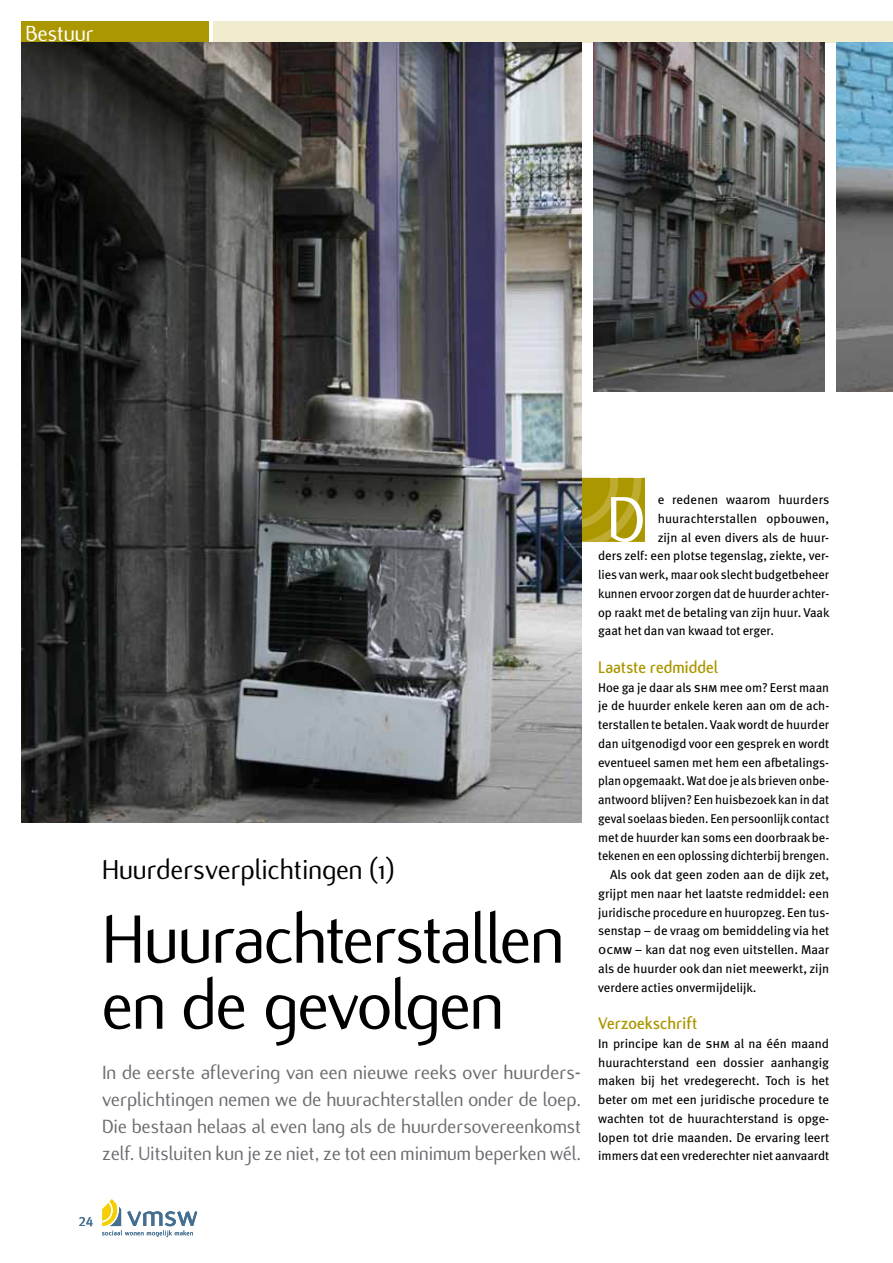
<style>
.page{position:relative;width:893px;height:1263px;background:#fff}
.page>*{position:absolute;margin:0;border:0;box-sizing:border-box;transform-origin:0 0}
.t1{font:75px/66px "Flux";letter-spacing:-.025em;color:#000}
.t2{font:70.5px "Flux";color:#fff}
.t3{font:30px "Flux";color:#000}
.t4{font:24px "Flux";color:#fff}
.t5{font:21px/27px "Flux";color:#6d6b70}
.t6{font:700 18px "Flux";color:#ab9700}
.t7{font:13.5px "Meta Book LF Caps";color:#446f91}
.t8{font:12.75px/18.8px "Meta";color:#000;text-align:justify}
.t9{font:12.75px "Meta";color:#000;scale:.96 1}
.s1{font-family:"Meta Book LF Caps"}
</style>
<div class="page">
<svg style="left:102px;top:1199px;width:95px;height:38px"></svg>
<div style="left:21px;top:21px;width:188px;height:22px;background:#ab9700"></div>
<div style="left:213px;top:21px;width:680px;height:22px;background:#f1ecce"></div>
<svg style="left:581px;top:478px;width:64px;height:64px;background:#ae9b0f"></svg>
<img style="left:21px;top:43px;width:560px;height:780px">
<img style="left:593px;top:43px;width:232px;height:348px">
<img style="left:837px;top:43px;width:56px;height:348px">
<h3 class="t4" style="left:26px;top:20px;width:65px">rubriek</h3>
<h3 class="t4" style="left:26px;top:20px;width:70px">Bestuur</h3>
<h3 class="t3" style="left:102px;top:853px;width:295px">Huurdersverplichtingen (1)</h3>
<h1 class="t1" style="left:102px;top:907px;width:464px">Huurachterstallen en de gevolgen</h1>
<p class="t5" style="left:102px;top:1059px;width:481px">In de eerste aflevering van een nieuwe reeks over huurders&shy;verplichtingen nemen we de huurachterstallen onder de loep.<br>Die bestaan helaas al even lang als de huurdersovereenkomst zelf. Uitsluiten kun je ze niet, ze tot een minimum beperken wél.</p>
<p class="t8" style="left:658px;top:490px;width:173px">e redenen waarom huurders</p>
<p class="t8" style="left:658px;top:509px;width:173px">huurachterstallen opbouwen,</p>
<p class="t8" style="left:658px;top:527px;width:173px">zijn al even divers als de huur-</p>
<p class="t8" style="left:598px;top:546px;width:233px">ders zelf: een plotse tegenslag, ziekte, ver-</p>
<p class="t8" style="left:598px;top:565px;width:233px">lies van werk, maar ook slecht budgetbeheer</p>
<p class="t8" style="left:598px;top:584px;width:233px">kunnen ervoor zorgen dat de huurder achter-</p>
<p class="t8" style="left:598px;top:602px;width:233px">op raakt met de betaling van zijn huur. Vaak</p>
<p class="t8" style="left:598px;top:621px;width:178px">gaat het dan van kwaad tot erger.</p>
<h3 class="t6" style="left:598px;top:657px;width:122px">Laatste redmiddel</h3>
<p class="t8" style="left:598px;top:677px;width:233px">Hoe ga je daar als <span class="s1">shm</span> mee om? Eerst maan</p>
<p class="t8" style="left:598px;top:696px;width:233px">je de huurder enkele keren aan om de ach-</p>
<p class="t8" style="left:598px;top:715px;width:233px">terstallen te betalen. Vaak wordt de huurder</p>
<p class="t8" style="left:598px;top:734px;width:233px">dan uitgenodigd voor een gesprek en wordt</p>
<p class="t8" style="left:598px;top:752px;width:233px">eventueel samen met hem een afbetalings-</p>
<p class="t9" style="left:598px;top:773px;width:242px">plan opgemaakt. Wat doe je als brieven onbe-</p>
<p class="t8" style="left:598px;top:790px;width:233px">antwoord blijven? Een huisbezoek kan in dat</p>
<p class="t9" style="left:598px;top:810px;width:242px">geval soelaas bieden. Een persoonlijk contact</p>
<p class="t8" style="left:598px;top:827px;width:233px">met de huurder kan soms een doorbraak be-</p>
<p class="t9" style="left:598px;top:848px;width:242px">tekenen en een oplossing dichterbij brengen.</p>
<p class="t8" style="left:610px;top:865px;width:221px">Als ook dat geen zoden aan de dijk zet,</p>
<p class="t8" style="left:598px;top:884px;width:232px">grijpt men naar het laatste redmiddel: een</p>
<p class="t8" style="left:598px;top:902px;width:233px">juridische procedure en huuropzeg. Een tus-</p>
<p class="t8" style="left:598px;top:921px;width:233px">senstap – de vraag om bemiddeling via het</p>
<p class="t8" style="left:598px;top:940px;width:232px"><span class="s1">ocmw</span> – kan dat nog even uitstellen. Maar</p>
<p class="t8" style="left:598px;top:959px;width:233px">als de huurder ook dan niet meewerkt, zijn</p>
<p class="t8" style="left:598px;top:977px;width:160px">verdere acties onvermijdelijk.</p>
<h3 class="t6" style="left:598px;top:1013px;width:101px">Verzoekschrift</h3>
<p class="t8" style="left:598px;top:1034px;width:233px">In principe kan de <span class="s1">shm</span> al na één maand huurachterstand een dossier aanhangig maken bij het vredegerecht. Toch is het beter om met een juridische procedure te wachten tot de huurachterstand is opge&shy;lopen tot drie maanden. De ervaring leert immers dat een vrederechter niet aanvaardt</p>
<h2 class="t2" style="left:607px;top:481px;width:40px">D</h2>
<p class="t7" style="left:78px;top:1213px;width:17px">24</p>
</div>
